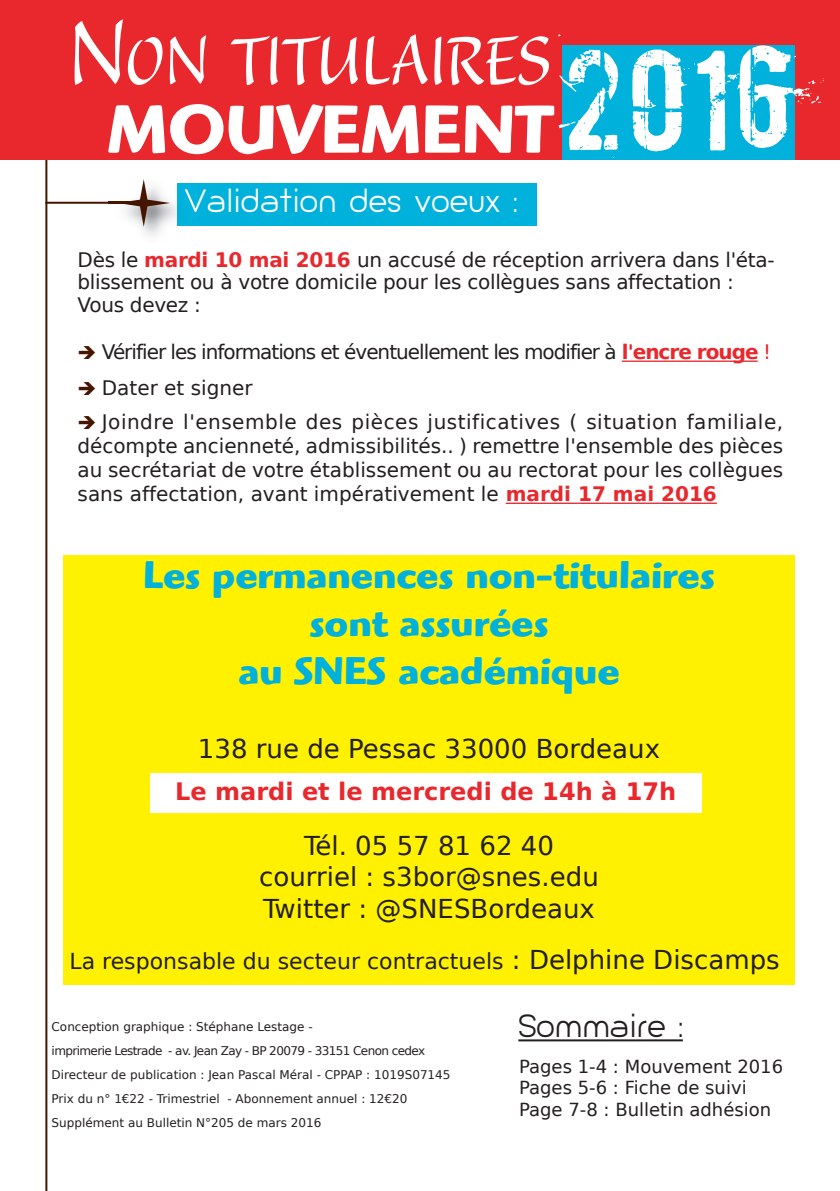
<style>
.page{position:relative;width:840px;height:1191px;background:#fff}
.page>*{position:absolute;margin:0;border:0;box-sizing:border-box;transform-origin:0 0}
.t1{font:90px "Balzano";color:#fff}
.t2{font:700 70px "Highlander";color:#fff}
.t3{font:700 40px/48px "Highlander";color:#00b1dc;text-align:center}
.t4{font:30px "Giorgio";color:#fff}
.t5{font:30px "Giorgio";color:#231f20}
.t6{font:26px/32px "DejaVu Sans";color:#231f20;text-align:center}
.t7{font:700 24px "DejaVu Sans";color:#e9282d}
.t8{font:22px "DejaVu Sans";color:#231f20}
.t9{font:20px/24px "DejaVu Sans";letter-spacing:-.015em;color:#231f20}
.t10{font:20px "DejaVu Sans";letter-spacing:-.05em;color:#231f20}
.t11{font:18px/21.6px "DejaVu Sans";color:#231f20}
.t12{font:12px/24px "DejaVu Sans";color:#231f20}
.s1{font-size:120px}
.s2{font-family:"Boycott";font-weight:400;font-size:120px}
.s3{font-weight:700;color:#e9282d}
.s4{color:#471400}
.s5{color:#e9282d}
.s6{font-size:26px}
</style>
<div class="page">
<hr style="left:45px;top:138px;width:2px;height:1053px;background:#471400">
<div style="left:178px;top:183px;width:358px;height:43px;background:#00b1dc"></div>
<hr style="left:621px;top:360px;width:136px;height:2px;background:#e9282d">
<hr style="left:505px;top:502px;width:211px;height:2px;background:#e9282d">
<hr style="left:518px;top:1039px;width:164px;height:2px;background:#231f20">
<div style="left:63px;top:555px;width:731px;height:429px;background:#fff101"></div>
<div style="left:0;top:0;width:839px;height:160px;background:#e9282d"></div>
<div style="left:561px;top:45px;width:233px;height:114px;background:#00b1dc"></div>
<hr style="left:45px;top:202px;width:106px;height:2px;background:#471400">
<img style="left:108px;top:183px;width:70px;height:53px">
<img style="left:185px;top:189px;width:11px;height:23px">
<img style="left:108px;top:202px;width:9px;height:2px">
<svg style="left:117px;top:179px;width:53px;height:48px"></svg>
<div style="left:150px;top:774px;width:551px;height:39px;background:#fff"></div>
<h1 class="t1" style="left:68px;top:27px;width:484px"><span class="s1">N</span>ON TITULAIRES</h1>
<h2 class="t2" style="left:107px;top:106px;width:687px">MOUVEMENT<span class="s2">2016</span></h2>
<h3 class="t4" style="left:184px;top:189px;width:335px">Validation des voeux :</h3>
<p class="t9" style="left:77px;top:248px;width:698px;line-height:22.8px">Dès le <span class="s3">mardi 10 mai 2016</span> un accusé de réception arrivera dans l'éta&shy;blissement ou à votre domicile pour les collègues sans affectation :<br>Vous devez :</p>
<p class="t10" style="left:78px;top:340px;width:694px"><span class="s4">➔</span> Vérifier les informations et éventuellement les modifier à <span class="s3">l'encre rouge</span> <span class="s5">!</span></p>
<p class="t9" style="left:78px;top:376px;width:177px"><span class="s4">➔</span> Dater et signer</p>
<p class="t9" style="left:78px;top:410px;width:706px;text-align:justify"><span class="s4">➔</span> Joindre l'ensemble des pièces justificatives ( situation familiale, décompte ancienneté, admissibilités.. ) remettre l'ensemble des pièces au secrétariat de votre établissement ou au rectorat pour les collègues sans affectation, avant impérativement le <span class="s3">mardi 17 mai 2016</span></p>
<h3 class="t3" style="left:143px;top:555px;width:572px">Les permanences non-titulaires sont assurées<br>au SNES académique</h3>
<h3 class="t6" style="left:198px;top:733px;width:463px">138 rue de Pessac 33000 Bordeaux</h3>
<p class="t7" style="left:175px;top:777px;width:502px">Le mardi et le mercredi de 14h à 17h</p>
<h3 class="t6" style="left:259px;top:829px;width:341px">Tél. 05 57 81 62 40 courriel : s3bor@snes.edu<br>Twitter : @SNESBordeaux</h3>
<p class="t8" style="left:69px;top:948px;width:711px">La responsable du secteur contractuels <span class="s6">: Delphine Discamps</span></p>
<p class="t12" style="left:52px;top:1014px;width:400px">Conception graphique : Stéphane Lestage -<br>imprimerie Lestrade - av. Jean Zay - BP 20079 - 33151 Cenon cedex Directeur de publication : Jean Pascal Méral - CPPAP : 1019S07145<br>Prix du n° 1€22 - Trimestriel - Abonnement annuel : 12€20<br>Supplément au Bulletin N°205 de mars 2016</p>
<h3 class="t5" style="left:518px;top:1014px;width:166px">Sommaire :</h3>
<p class="t11" style="left:519px;top:1055px;width:265px">Pages 1-4 : Mouvement 2016<br>Pages 5-6 : Fiche de suivi<br>Page 7-8 : Bulletin adhésion</p>
</div>
